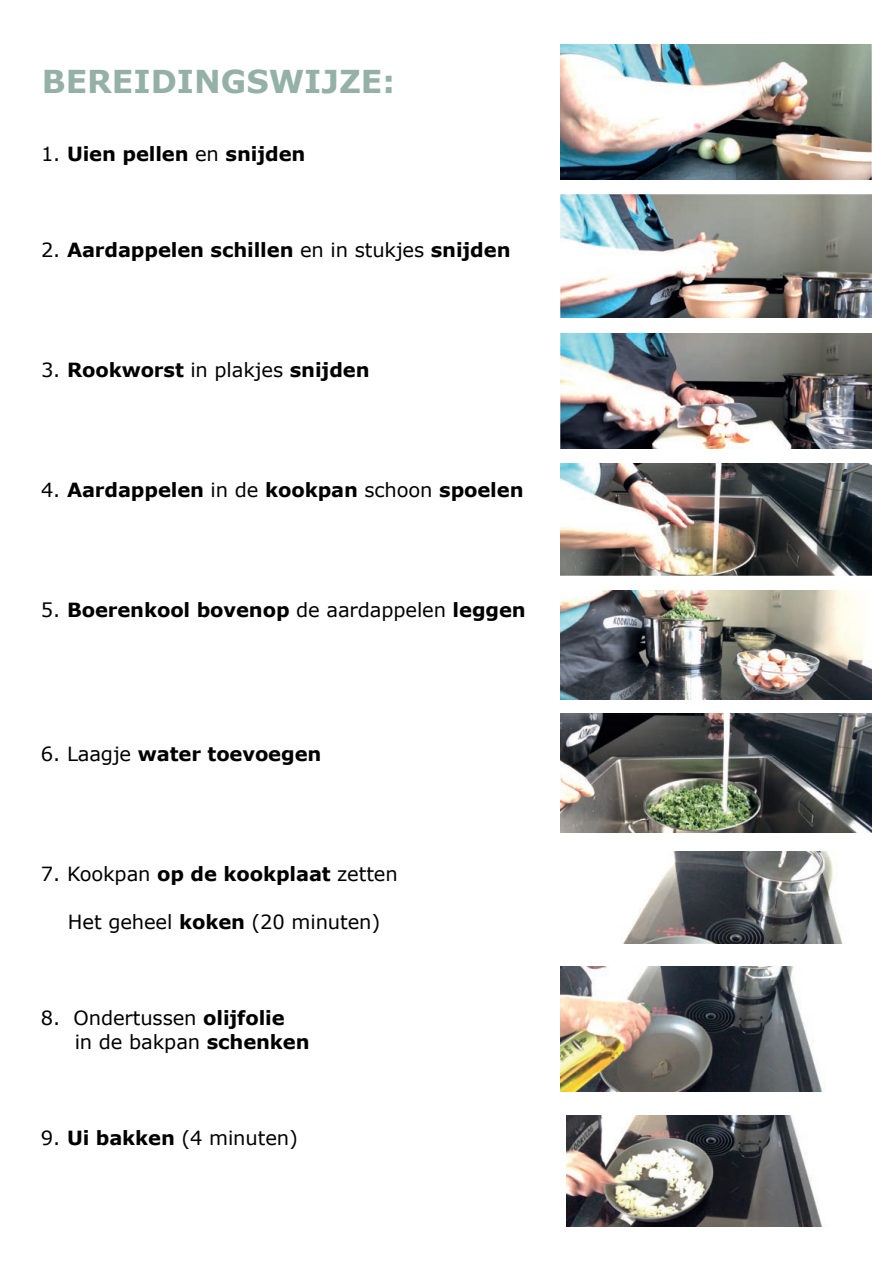
<style>
.page{position:relative;width:894px;height:1264px;background:#fff}
.page>*{position:absolute;margin:0;border:0;box-sizing:border-box;transform-origin:0 0}
.t1{font:700 31.5px "Verdana";color:#94b0a7}
.t2{font:700 19.5px "Verdana";letter-spacing:-.005em;color:#000}
.t3{font:19.5px/24px "Verdana";letter-spacing:-.005em;color:#000}
.s1{font-weight:400}
.s2{font-weight:700}
</style>
<div class="page">
<img style="left:560px;top:45px;width:311px;height:134px">
<img style="left:560px;top:195px;width:311px;height:123px">
<img style="left:560px;top:333px;width:311px;height:116px">
<img style="left:560px;top:463px;width:311px;height:112px">
<img style="left:560px;top:590px;width:311px;height:109px">
<img style="left:560px;top:714px;width:311px;height:118px">
<img style="left:623px;top:852px;width:220px;height:91px">
<img style="left:560px;top:966px;width:265px;height:125px">
<img style="left:566px;top:1115px;width:256px;height:111px">
<h1 class="t1" style="left:42px;top:59px;width:354px">BEREIDINGSWIJZE:</h1>
<p class="t2" style="left:41px;top:140px;width:266px"><span class="s1">1.</span> Uien pellen <span class="s1">en</span> snijden</p>
<p class="t2" style="left:41px;top:236px;width:471px"><span class="s1">2.</span> Aardappelen schillen <span class="s1">en in stukjes</span> snijden</p>
<p class="t2" style="left:41px;top:356px;width:330px"><span class="s1">3.</span> Rookworst <span class="s1">in plakjes</span> snijden</p>
<p class="t2" style="left:41px;top:476px;width:484px"><span class="s1">4.</span> Aardappelen <span class="s1">in de</span> kookpan <span class="s1">schoon</span> spoelen</p>
<p class="t2" style="left:41px;top:596px;width:486px"><span class="s1">5.</span> Boerenkool bovenop <span class="s1">de aardappelen</span> leggen</p>
<p class="t2" style="left:41px;top:740px;width:282px"><span class="s1">6. Laagje</span> water toevoegen</p>
<p class="t3" style="left:41px;top:861px;width:358px">7. Kookpan <span class="s2">op de kookplaat</span> zetten</p>
<p class="t3" style="left:68px;top:909px;width:314px">Het geheel <span class="s2">koken</span> (20 minuten)</p>
<p class="t3" style="left:75px;top:1005px;width:236px;text-indent:-34px">8. Ondertussen <span class="s2">olijfolie<br></span>in de bakpan <span class="s2">schenken</span></p>
<p class="t3" style="left:41px;top:1125px;width:258px">9. <span class="s2">Ui bakken</span> (4 minuten)</p>
</div>
